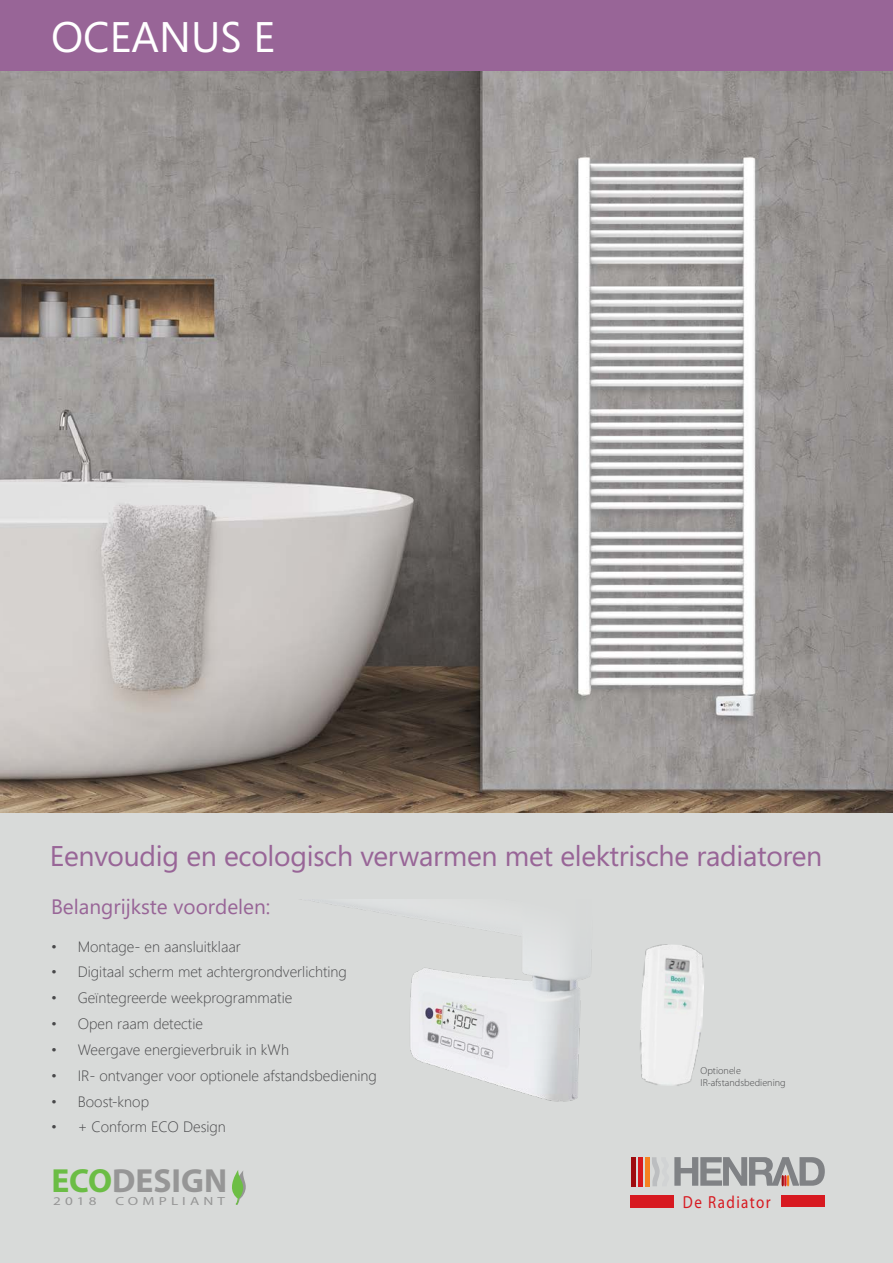
<style>
.page{position:relative;width:893px;height:1263px;background:#fff}
.page>*{position:absolute;margin:0;border:0;box-sizing:border-box;transform-origin:0 0}
.t1{font:42.75px "Segoe";color:#fff}
.t2{font:700 33.6px "Myriad Pro";color:#969696}
.t3{font:28.5px "Segoe";letter-spacing:-.01em;color:#986597}
.t4{font:20.85px "Segoe UI";color:#986597}
.t5{font:17.55px "Formata";letter-spacing:.095em;color:#d71920;scale:.86 1}
.t6{font:300 15px "Segoe UI";color:#48484a}
.t7{font:11.85px "Myriad Pro";letter-spacing:.27em;color:#969696;scale:1.28 1}
.t8{font:300 10.2px/12.1px "Myriad Pro";color:#48484a}
.s1{color:#6bbd45}
</style>
<div class="page">
<div style="left:0;top:811px;width:893px;height:452px;background:#d8dad9"></div>
<img style="left:640px;top:944px;width:64px;height:142px">
<img style="left:313px;top:901px;width:279px;height:201px">
<img style="left:0;top:70px;width:893px;height:742px">
<div style="left:0;top:0;width:893px;height:70px;background:#986597"></div>
<svg style="left:232px;top:1170px;width:14px;height:35px"></svg>
<hr style="left:631px;top:1157px;width:4px;height:29px;background:#9e0b0f">
<hr style="left:638px;top:1157px;width:4px;height:29px;background:#d71920">
<hr style="left:645px;top:1157px;width:4px;height:29px;background:#f58220">
<div style="left:631px;top:1195px;width:43px;height:12px;background:#d71920"></div>
<div style="left:781px;top:1195px;width:44px;height:12px;background:#d71920"></div>
<svg style="left:652px;top:1157px;width:173px;height:29px"></svg>
<p class="t1" style="left:51px;top:8px;width:225px">OCEANUS E</p>
<p class="t3" style="left:50px;top:836px;width:774px">Eenvoudig en ecologisch verwarmen met elektrische radiatoren</p>
<p class="t4" style="left:51px;top:887px;width:221px">Belangrijkste voordelen:</p>
<p class="t6" style="left:51px;top:932px;width:191px">• Montage- en aansluitklaar</p>
<p class="t6" style="left:51px;top:958px;width:297px">• Digitaal scherm met achtergrondverlichting</p>
<p class="t6" style="left:51px;top:984px;width:243px">• Geïntegreerde weekprogrammatie</p>
<p class="t6" style="left:51px;top:1009px;width:153px">• Open raam detectie</p>
<p class="t6" style="left:51px;top:1035px;width:239px">• Weergave energieverbruik in kWh</p>
<p class="t6" style="left:51px;top:1061px;width:327px">• IR- ontvanger voor optionele afstandsbediening</p>
<p class="t6" style="left:51px;top:1087px;width:100px">• Boost-knop</p>
<p class="t6" style="left:51px;top:1113px;width:176px">• + Conform ECO Design</p>
<p class="t8" style="left:701px;top:1064px;width:87px">Optionele<br>IR-afstandsbediening</p>
<p class="t2" style="left:51px;top:1159px;width:177px"><span class="s1">ECO</span>DESIGN</p>
<p class="t7" style="left:53px;top:1193px;width:35px">2018</p>
<p class="t7" style="left:115px;top:1193px;width:87px">COMPLIANT</p>
<p class="t5" style="left:683px;top:1191px;width:104px">De Radiator</p>
</div>
